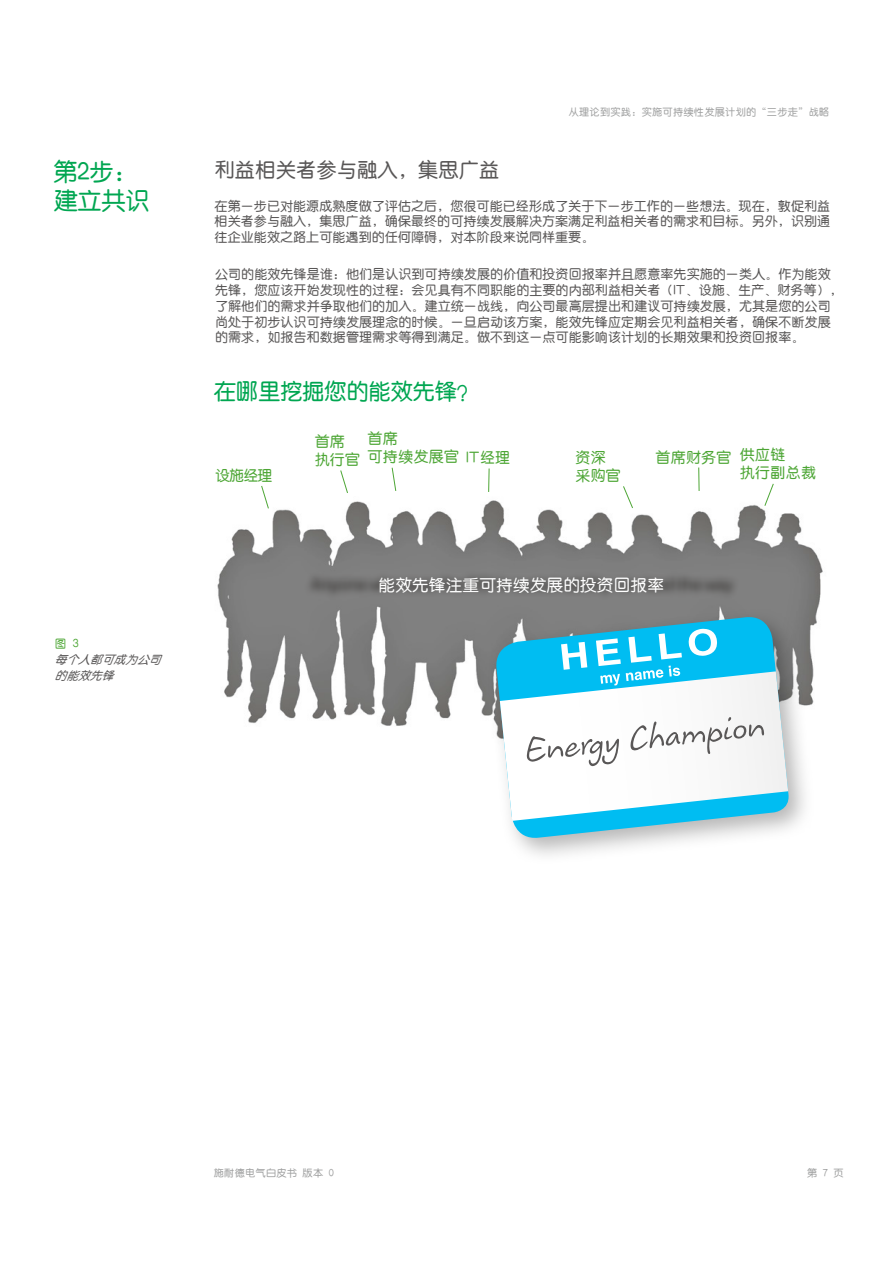
<style>
.page{position:relative;width:893px;height:1263px;background:#fff}
.page>*{position:absolute;margin:0;border:0;box-sizing:border-box;transform-origin:0 0}
.t1{font:24.3px/29.2px "H Ye 3 gj";letter-spacing:-.015em;color:#00a651}
.t2{font:22.5px "H Ye 3 gj";letter-spacing:-.02em;color:#00a651}
.t3{font:20.4px "H Ye 3 gj";color:#595757}
.t4{font:16.5px "H Ye 3 gj";letter-spacing:.005em;color:#fff}
.t5{font:15px/18px "H Ye 3 gj";letter-spacing:.015em;color:#4da635}
.t6{font:13.05px/15.8px "H Ye 3 gj";color:#595757;text-align:justify}
.t7{font:italic 11.7px/16px "H Ye 3 gj";color:#595757}
.t8{font:11.7px "H Ye 3 gj";color:#4da635}
.t9{font:10.2px "H Ye 3 gj";letter-spacing:.025em;color:#9fa0a0}
</style>
<div class="page">
<img style="left:217px;top:474px;width:606px;height:252px">
<svg style="left:487px;top:608px;width:328px;height:248px"></svg>
<svg style="left:494px;top:615px;width:296px;height:225px"></svg>
<svg style="left:500px;top:628px;width:288px;height:193px"></svg>
<svg style="left:304px;top:570px;width:436px;height:30px;background:#757474"></svg>
<svg style="left:261px;top:485px;width:8px;height:24px"></svg>
<svg style="left:340px;top:470px;width:8px;height:24px"></svg>
<svg style="left:391px;top:467px;width:6px;height:25px"></svg>
<svg style="left:488px;top:468px;width:2px;height:25px"></svg>
<svg style="left:622px;top:485px;width:12px;height:24px"></svg>
<svg style="left:698px;top:467px;width:1px;height:24px"></svg>
<svg style="left:764px;top:483px;width:10px;height:24px"></svg>
<h1 class="t1" style="left:53px;top:157px;width:98px">第2步：建立共识</h1>
<p class="t8" style="left:55px;top:638px;width:25px">图 3</p>
<p class="t7" style="left:55px;top:652px;width:112px">每个人都可成为公司的能效先锋</p>
<p class="t9" style="left:569px;top:107px;width:262px">从理论到实践：实施可持续性发展计划的“三步走”战略</p>
<h3 class="t3" style="left:215px;top:160px;width:287px">利益相关者参与融入，集思广益</h3>
<p class="t6" style="left:215px;top:198px;width:617px">在第一步已对能源成熟度做了评估之后，您很可能已经形成了关于下一步工作的一些想法。现在，敦促利益相关者参与融入，集思广益，确保最终的可持续发展解决方案满足利益相关者的需求和目标。另外，识别通往企业能效之路上可能遇到的任何障碍，对本阶段来说同样重要。</p>
<p class="t6" style="left:215px;top:267px;width:629px;text-align:left">公司的能效先锋是谁：他们是认识到可持续发展的价值和投资回报率并且愿意率先实施的一类人。作为能效先锋，您应该开始发现性的过程：会见具有不同职能的主要的内部利益相关者（IT、设施、生产、财务等），了解他们的需求并争取他们的加入。建立统一战线，向公司最高层提出和建议可持续发展，尤其是您的公司尚处于初步认识可持续发展理念的时候。一旦启动该方案，能效先锋应定期会见利益相关者，确保不断发展的需求，如报告和数据管理需求等得到满足。做不到这一点可能影响该计划的长期效果和投资回报率。</p>
<h2 class="t2" style="left:214px;top:380px;width:267px">在哪里挖掘您的能效先锋？</h2>
<p class="t5" style="left:215px;top:467px;width:59px">设施经理</p>
<p class="t5" style="left:315px;top:432px;width:47px">首席执行官</p>
<p class="t5" style="left:368px;top:430px;width:93px">首席<br>可持续发展官</p>
<p class="t5" style="left:466px;top:449px;width:45px">IT经理</p>
<p class="t5" style="left:656px;top:449px;width:77px">首席财务官</p>
<p class="t5" style="left:576px;top:449px;width:47px">资深采购官</p>
<p class="t5" style="left:740px;top:446px;width:78px">供应链<br>执行副总裁</p>
<p class="t4" style="left:379px;top:577px;width:287px">能效先锋注重可持续发展的投资回报率</p>
<p class="t9" style="left:214px;top:1168px;width:122px">施耐德电气白皮书 版本 0</p>
<p class="t9" style="left:807px;top:1168px;width:38px">第 7 页</p>
</div>
